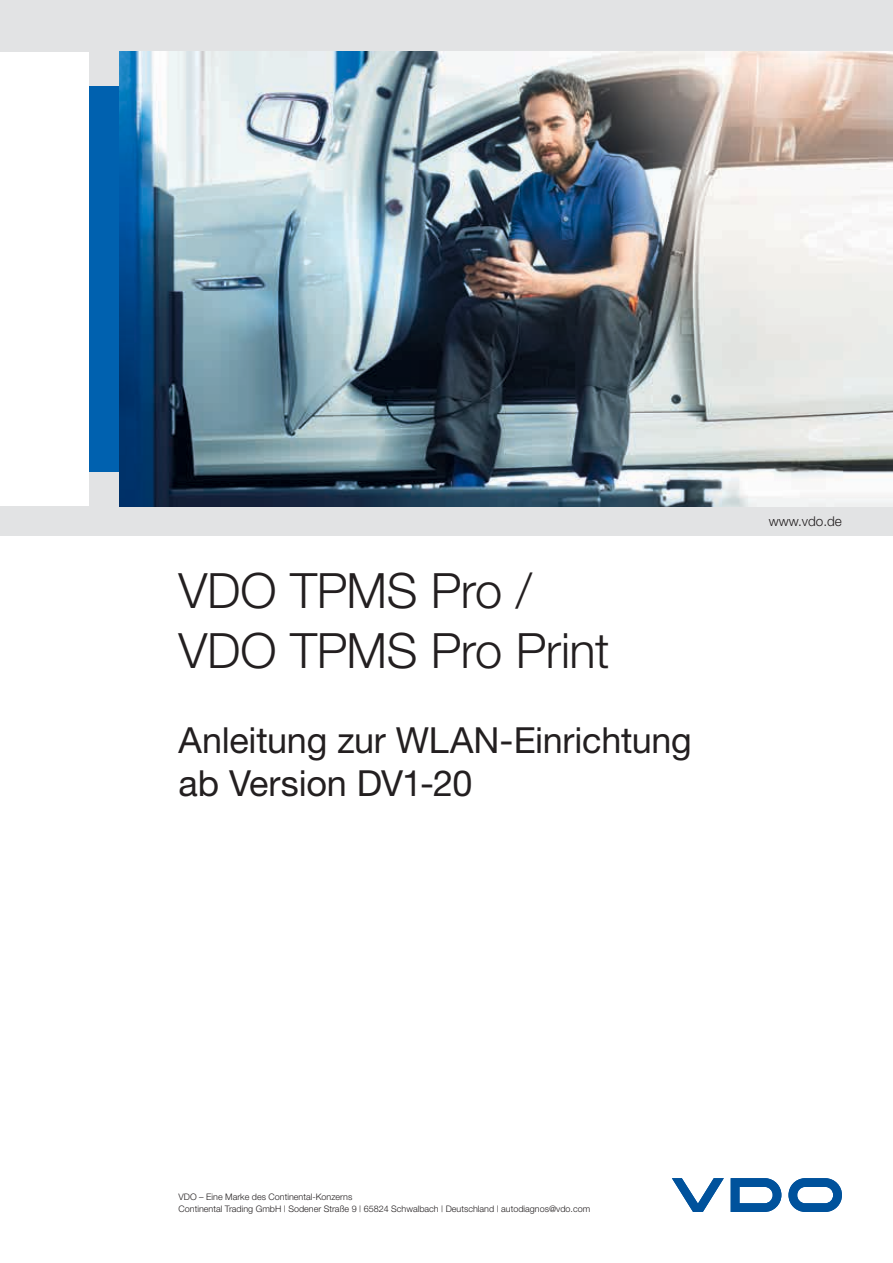
<style>
.page{position:relative;width:893px;height:1263px;background:#fff}
.page>*{position:absolute;margin:0;border:0;box-sizing:border-box;transform-origin:0 0}
.t1{font:300 48.75px/59.2px "Helvetica Neue";letter-spacing:-.01em;color:#231f20}
.t2{font:36px/42.8px "Helvetica Neue CE";letter-spacing:-.005em;color:#231f20}
.t3{font:300 13.5px "Helvetica Neue";color:#231f20}
.t4{font:300 9px/12px "Helvetica Neue";color:#231f20}
</style>
<div class="page">
<div style="left:89px;top:85px;width:30px;height:387px;background:#0061af"></div>
<div style="left:89px;top:472px;width:30px;height:34px;background:#e2e3e4"></div>
<div style="left:89px;top:51px;width:30px;height:34px;background:#e2e3e4"></div>
<div style="left:0;top:506px;width:893px;height:30px;background:#e2e3e4"></div>
<div style="left:0;top:0;width:893px;height:51px;background:#e2e3e4"></div>
<svg style="left:672px;top:1178px;width:52px;height:34px"></svg>
<svg style="left:731px;top:1178px;width:50px;height:34px"></svg>
<svg style="left:788px;top:1178px;width:54px;height:34px"></svg>
<img style="left:119px;top:51px;width:774px;height:455px">
<h1 class="t1" style="left:179px;top:560px;width:432px">VDO TPMS Pro /<br>VDO TPMS Pro Print</h1>
<h2 class="t2" style="left:179px;top:719px;width:515px">Anleitung zur WLAN-Einrichtung ab Version DV1-20</h2>
<h3 class="t3" style="left:769px;top:513px;width:75px">www.vdo.de</h3>
<p class="t4" style="left:179px;top:1190px;width:413px">VDO – Eine Marke des Continental-Konzerns<br>Continental Trading GmbH | Sodener Straße 9 | 65824 Schwalbach | Deutschland | autodiagnos@vdo.com</p>
</div>
